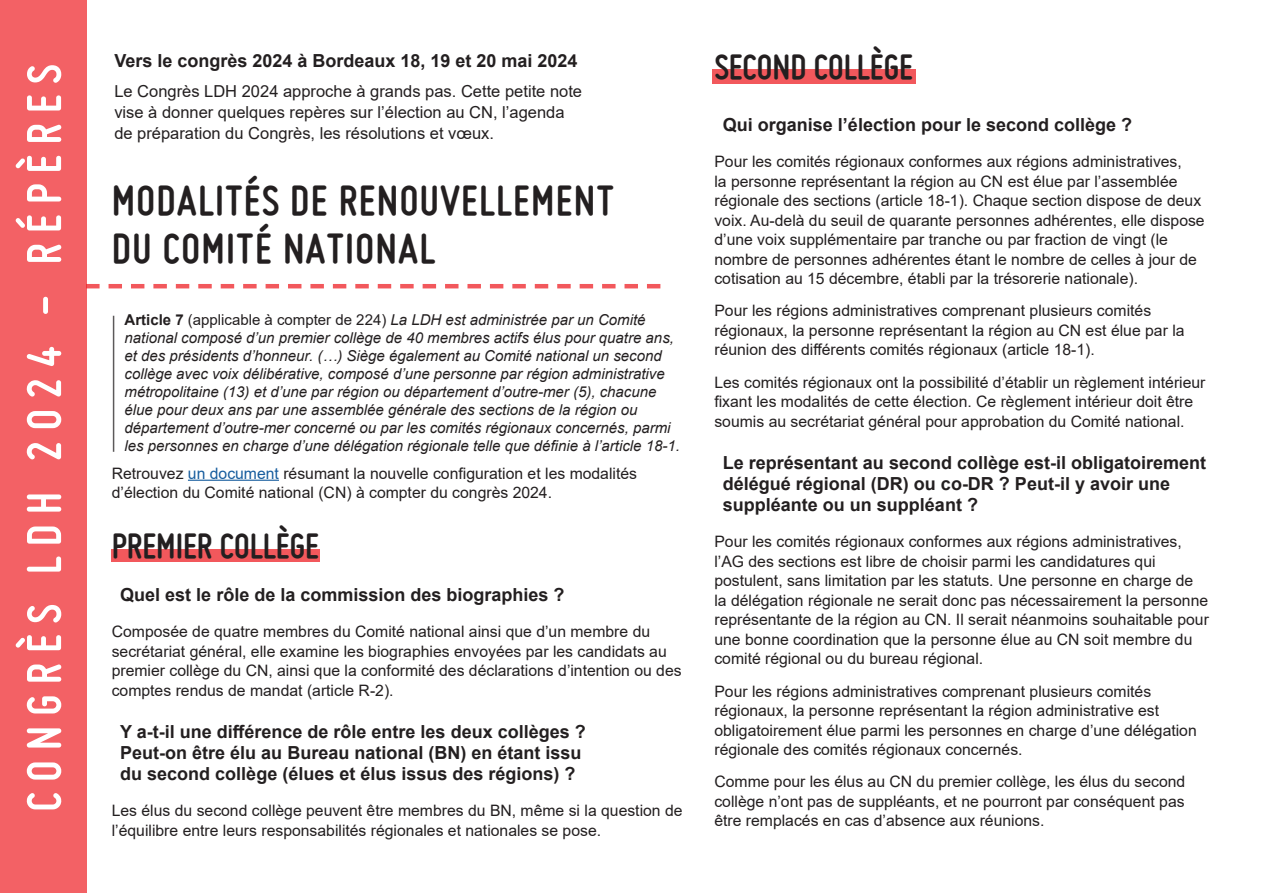
<style>
.page{position:relative;width:1263px;height:893px;background:#fff}
.page>*{position:absolute;margin:0;border:0;box-sizing:border-box;transform-origin:0 0}
.Titre_2{font:700 51px "Miso";letter-spacing:.2em;color:#fff}
.t1{font:700 45px/48px "Miso";letter-spacing:.03em;color:#231f20}
.Titre_1{font:700 37.5px "Miso";color:#231f20}
.Titre_2-2{font:700 18px/21px "Arial";color:#231f20}
.Titre_2-3{font:16.5px/21px "Arial";color:#231f20}
.t2{font:15.75px/19.5px "Arial";color:#231f20}
.t3{font:italic 15px/18px "Arial";color:#231f20}
.s1{font-weight:700;font-style:normal}
.s2{font-style:normal}
.s3{color:#175d9e}
</style>
<div class="page">
<div style="left:712px;top:69px;width:203px;height:15px;background:#f2585c"></div>
<div style="left:112px;top:549px;width:208px;height:13px;background:#f2585c"></div>
<svg style="left:86px;top:284px;width:574px;height:4px"></svg>
<hr style="left:188px;top:480px;width:91px;height:1px;background:#175d9e">
<hr style="left:113px;top:316px;width:1px;height:136px;background:#231f20">
<div style="left:0;top:0;width:86px;height:893px;background:#f36165"></div>
<p class="Titre_2" style="left:15px;top:811px;width:748px;rotate:-90deg">CONGRÈS LDH 2024 - RÉPÈRES</p>
<p class="Titre_2-2" style="left:114px;top:50px;width:465px">Vers le congrès 2024 à Bordeaux 18, 19 et 20 mai 2024</p>
<p class="Titre_2-3" style="left:114px;top:80px;width:469px">Le Congrès LDH 2024 approche à grands pas. Cette petite note vise à donner quelques repères sur l’élection au CN, l’agenda de préparation du Congrès, les résolutions et vœux.</p>
<p class="t1" style="left:112px;top:176px;width:504px">MODALITÉS DE RENOUVELLEMENT<br>DU COMITÉ NATIONAL</p>
<p class="t3" style="left:125px;top:310px;width:557px"><span class="s1">Article 7</span> <span class="s2">(applicable à compter de 224)</span> La LDH est administrée par un Comité national composé d’un premier collège de 40 membres actifs élus pour quatre ans, et des présidents d’honneur. (…) Siège également au Comité national un second collège avec voix délibérative, composé d’une personne par région administrative métropolitaine (13) et d’une par région ou département d’outre-mer (5), chacune élue pour deux ans par une assemblée générale des sections de la région ou département d’outre-mer concerné ou par les comités régionaux concernés, parmi les personnes en charge d’une délégation régionale telle que définie à l’article 18-1.</p>
<p class="t2" style="left:112px;top:463px;width:527px">Retrouvez <span class="s3">un document</span> résumant la nouvelle configuration et les modalités d’élection du Comité national (CN) à compter du congrès 2024.</p>
<p class="Titre_1" style="left:112px;top:525px;width:209px">PREMIER COLLÈGE</p>
<p class="Titre_2-2" style="left:120px;top:584px;width:446px">Quel est le rôle de la commission des biographies ?</p>
<p class="t2" style="left:112px;top:622px;width:571px">Composée de quatre membres du Comité national ainsi que d’un membre du secrétariat général, elle examine les biographies envoyées par les candidats au premier collège du CN, ainsi que la conformité des déclarations d’intention ou des comptes rendus de mandat (article R-2).</p>
<p class="Titre_2-2" style="left:120px;top:721px;width:467px">Y a-t-il une différence de rôle entre les deux collèges ?<br>Peut-on être élu au Bureau national (BN) en étant issu du second collège (élues et élus issus des régions) ?</p>
<p class="t2" style="left:112px;top:801px;width:572px">Les élus du second collège peuvent être membres du BN, même si la question de l’équilibre entre leurs responsabilités régionales et nationales se pose.</p>
<p class="Titre_1" style="left:714px;top:46px;width:200px">SECOND COLLÈGE</p>
<p class="Titre_2-2" style="left:723px;top:114px;width:411px">Qui organise l’élection pour le second collège ?</p>
<p class="t2" style="left:714px;top:152px;width:492px">Pour les comités régionaux conformes aux régions administratives,<br>la personne représentant la région au CN est élue par l’assemblée régionale des sections (article 18-1). Chaque section dispose de deux voix. Au-delà du seuil de quarante personnes adhérentes, elle dispose d’une voix supplémentaire par tranche ou par fraction de vingt (le nombre de personnes adhérentes étant le nombre de celles à jour de cotisation au 15 décembre, établi par la trésorerie nationale).</p>
<p class="t2" style="left:714px;top:301px;width:472px">Pour les régions administratives comprenant plusieurs comités régionaux, la personne représentant la région au CN est élue par la réunion des différents comités régionaux (article 18-1).</p>
<p class="t2" style="left:714px;top:372px;width:493px">Les comités régionaux ont la possibilité d’établir un règlement intérieur fixant les modalités de cette élection. Ce règlement intérieur doit être soumis au secrétariat général pour approbation du Comité national.</p>
<p class="Titre_2-2" style="left:723px;top:452px;width:485px">Le représentant au second collège est-il obligatoirement délégué régional (DR) ou co-DR ? Peut-il y avoir une suppléante ou un suppléant ?</p>
<p class="t2" style="left:714px;top:532px;width:496px">Pour les comités régionaux conformes aux régions administratives, l’AG des sections est libre de choisir parmi les candidatures qui postulent, sans limitation par les statuts. Une personne en charge de la délégation régionale ne serait donc pas nécessairement la personne représentante de la région au CN. Il serait néanmoins souhaitable pour une bonne coordination que la personne élue au CN soit membre du comité régional ou du bureau régional.</p>
<p class="t2" style="left:714px;top:681px;width:484px">Pour les régions administratives comprenant plusieurs comités régionaux, la personne représentant la région administrative est obligatoirement élue parmi les personnes en charge d’une délégation régionale des comités régionaux concernés.</p>
<p class="t2" style="left:714px;top:772px;width:472px;text-align:justify">Comme pour les élus au CN du premier collège, les élus du second collège n’ont pas de suppléants, et ne pourront par conséquent pas être remplacés en cas d’absence aux réunions.</p>
</div>
